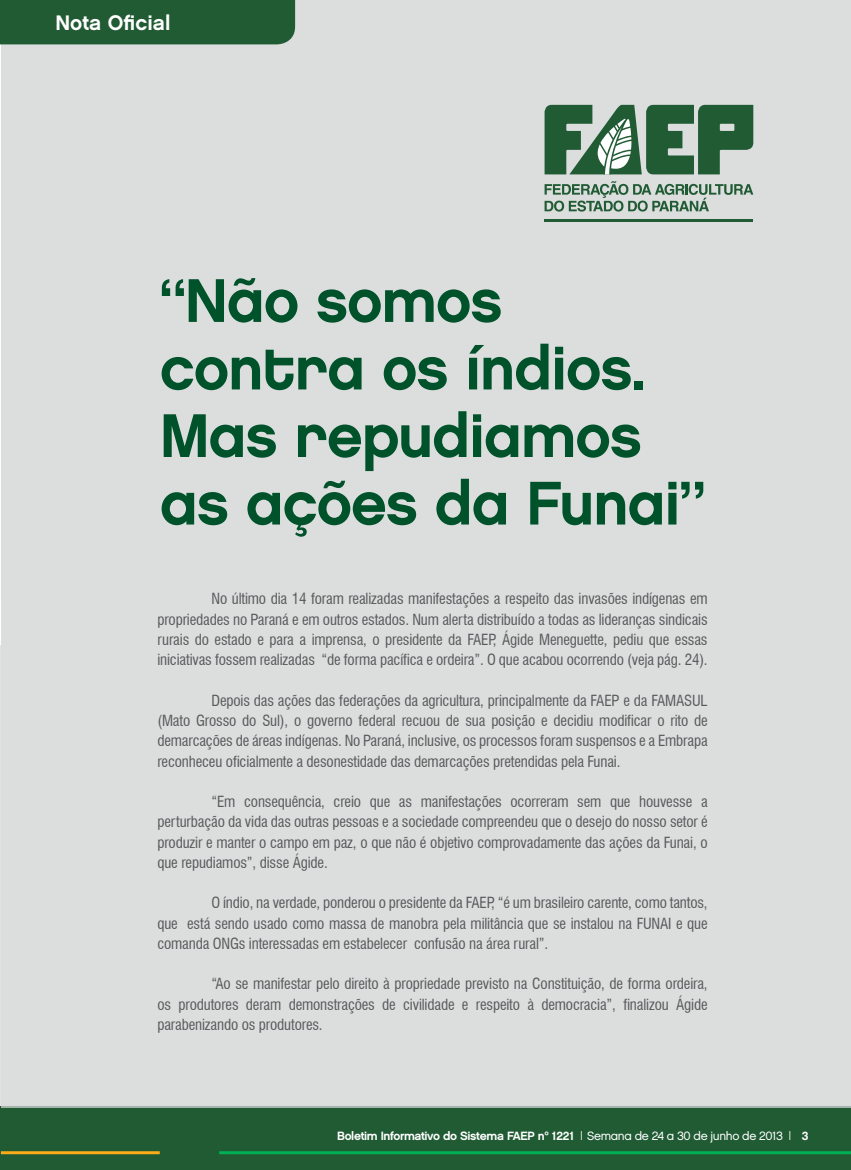
<style>
.page{position:relative;width:851px;height:1170px;background:#fff}
.page>*{position:absolute;margin:0;border:0;box-sizing:border-box;transform-origin:0 0}
.t1{font:61.5px/67.5px "Chalet New York Nineteen Eighty";letter-spacing:-.02em;color:#00522a}
.t2{font:21px "Chalet New York Nineteen Sixty";color:#fff}
.t3{font:condensed 15px/20.2px "Swiss 721 BT";letter-spacing:-.01em;color:#58595b;text-align:justify}
.t4{font:12px "Chalet New York Nineteen Sixty";letter-spacing:-.03em;color:#fff}
.s1{font-family:"Chalet London Nineteen Eighty"}
</style>
<div class="page">
<div style="left:0;top:1106px;width:850px;height:63px;background:#205b34"></div>
<hr style="left:1px;top:1151px;width:159px;height:3px;background:#fbac18">
<hr style="left:219px;top:1151px;width:631px;height:3px;background:#00b055">
<div style="left:2px;top:0;width:848px;height:1107px;background:#dcdede"></div>
<hr style="left:544px;top:220px;width:209px;height:2px;background:#205b34">
<svg style="left:544px;top:105px;width:209px;height:106px"></svg>
<svg style="left:0;top:645px;width:1px;height:461px"></svg>
<svg style="left:0;top:0;width:295px;height:595px"></svg>
<p class="t2" style="left:55px;top:10px;width:117px">Nota Oficial</p>
<p class="t1" style="left:160px;top:266px;width:547px">“Não somos contra os índios.<br>Mas repudiamos as ações da Funai”</p>
<p class="t3" style="left:157px;top:588px;width:551px;text-indent:54px">No último dia 14 foram realizadas manifestações a respeito das invasões indígenas em propriedades no Paraná e em outros estados. Num alerta distribuído a todas as lideranças sindicais rurais do estado e para a imprensa, o presidente da FAEP, Ágide Meneguette, pediu que essas iniciativas fossem realizadas “de forma pacífica e ordeira”. O que acabou ocorrendo (veja pág. 24).</p>
<p class="t3" style="left:157px;top:690px;width:551px;text-indent:54px">Depois das ações das federações da agricultura, principalmente da FAEP e da FAMASUL (Mato Grosso do Sul), o governo federal recuou de sua posição e decidiu modificar o rito de demarcações de áreas indígenas. No Paraná, inclusive, os processos foram suspensos e a Embrapa reconheceu oficialmente a desonestidade das demarcações pretendidas pela Funai.</p>
<p class="t3" style="left:157px;top:791px;width:551px;text-indent:54px">“Em consequência, creio que as manifestações ocorreram sem que houvesse a perturbação da vida das outras pessoas e a sociedade compreendeu que o desejo do nosso setor é produzir e manter o campo em paz, o que não é objetivo comprovadamente das ações da Funai, o que repudiamos”, disse Ágide.</p>
<p class="t3" style="left:157px;top:892px;width:551px;text-indent:54px">O índio, na verdade, ponderou o presidente da FAEP, “é um brasileiro carente, como tantos, que está sendo usado como massa de manobra pela militância que se instalou na FUNAI e que comanda ONGs interessadas em estabelecer confusão na área rural”.</p>
<p class="t3" style="left:157px;top:973px;width:551px;text-indent:54px">“Ao se manifestar pelo direito à propriedade previsto na Constituição, de forma ordeira, os produtores deram demonstrações de civilidade e respeito à democracia”, finalizou Ágide parabenizando os produtores.</p>
<p class="t4" style="left:337px;top:1128px;width:472px">Boletim Informativo do Sistema FAEP nº 1221 | <span class="s1">Semana de 24 a 30 de junho de 2013</span> | 3</p>
</div>
